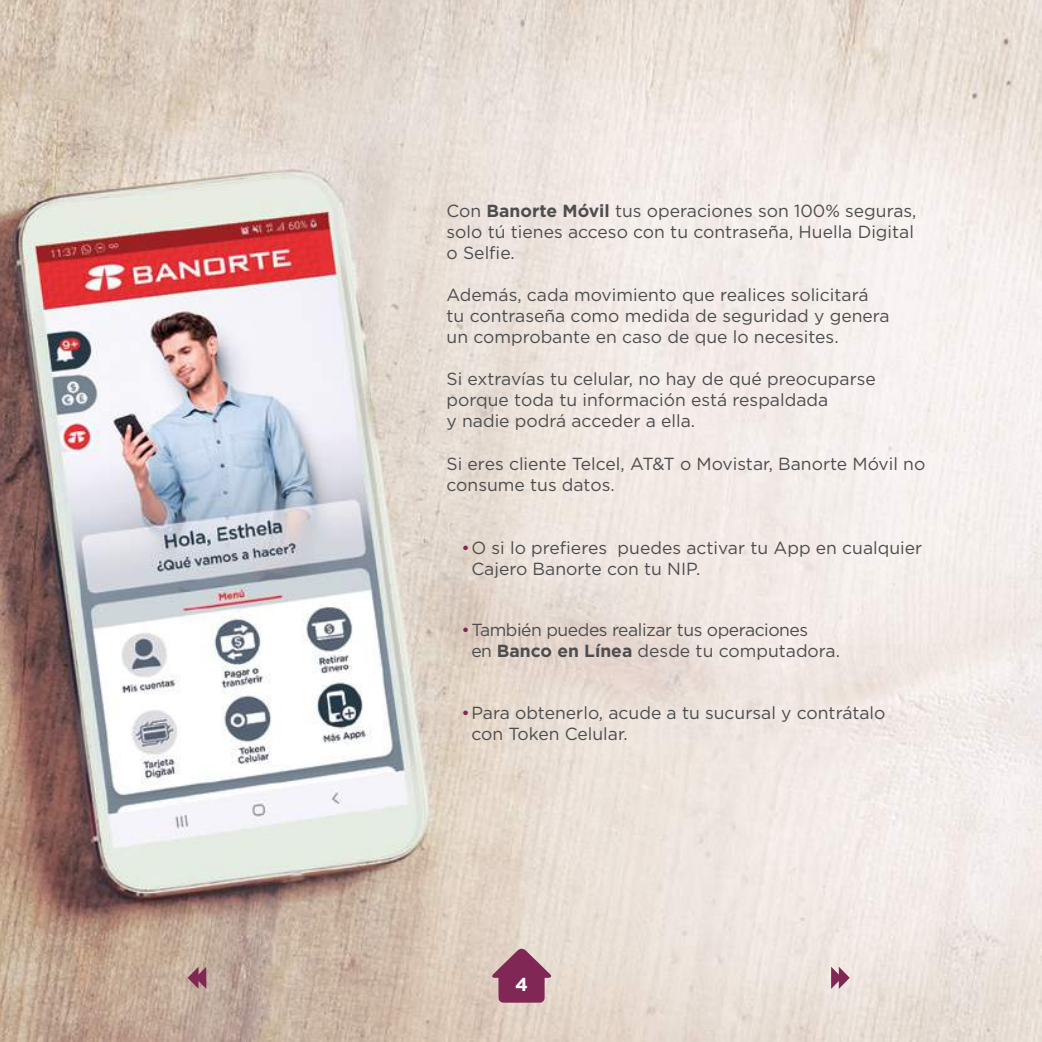
<style>
.page{position:relative;width:1042px;height:1042px;background:#fff}
.page>*{position:absolute;margin:0;border:0;box-sizing:border-box;transform-origin:0 0}
.t1{font:700 18.72px "Gotham";color:#fff}
.t2{font:17.5px/21px "Gotham";color:#4d4d4f}
.t3{font:17.5px/21px "Gotham";letter-spacing:-.025em;color:#4d4d4f}
.s1{font-weight:700}
.s2{color:#802755}
</style>
<div class="page">
<img style="left:0;top:0;width:1042px;height:1042px">
<svg style="left:188px;top:966px;width:18px;height:23px"></svg>
<svg style="left:831px;top:966px;width:19px;height:23px"></svg>
<svg style="left:492px;top:948px;width:59px;height:54px;background:#a1627c"></svg>
<p class="t2" style="left:446px;top:200px;width:471px">Con <span class="s1">Banorte Móvil</span> tus operaciones son 100% seguras, solo tú tienes acceso con tu contraseña, Huella Digital o Selfie.</p>
<p class="t2" style="left:446px;top:284px;width:444px">Además, cada movimiento que realices solicitará tu contraseña como medida de seguridad y genera un comprobante en caso de que lo necesites.</p>
<p class="t2" style="left:446px;top:368px;width:431px">Si extravías tu celular, no hay de qué preocuparse porque toda tu información está respaldada<br>y nadie podrá acceder a ella.</p>
<p class="t2" style="left:446px;top:452px;width:480px">Si eres cliente Telcel, AT&amp;T o Movistar, Banorte Móvil no consume tus datos.</p>
<p class="t2" style="left:471px;top:536px;width:452px;text-indent:-10px"><span class="s2">•</span>O si lo prefieres puedes activar tu App en cualquier<br>Cajero Banorte con tu NIP.</p>
<p class="t3" style="left:471px;top:619px;width:370px;text-indent:-10px"><span class="s2">•</span>También puedes realizar tus operaciones<br>en <span class="s1">Banco en Línea</span> desde tu computadora.</p>
<p class="t2" style="left:471px;top:702px;width:416px;text-indent:-10px"><span class="s2">•</span>Para obtenerlo, acude a tu sucursal y contrátalo con Token Celular.</p>
<p class="t1" style="left:515px;top:971px;width:14px">4</p>
</div>
